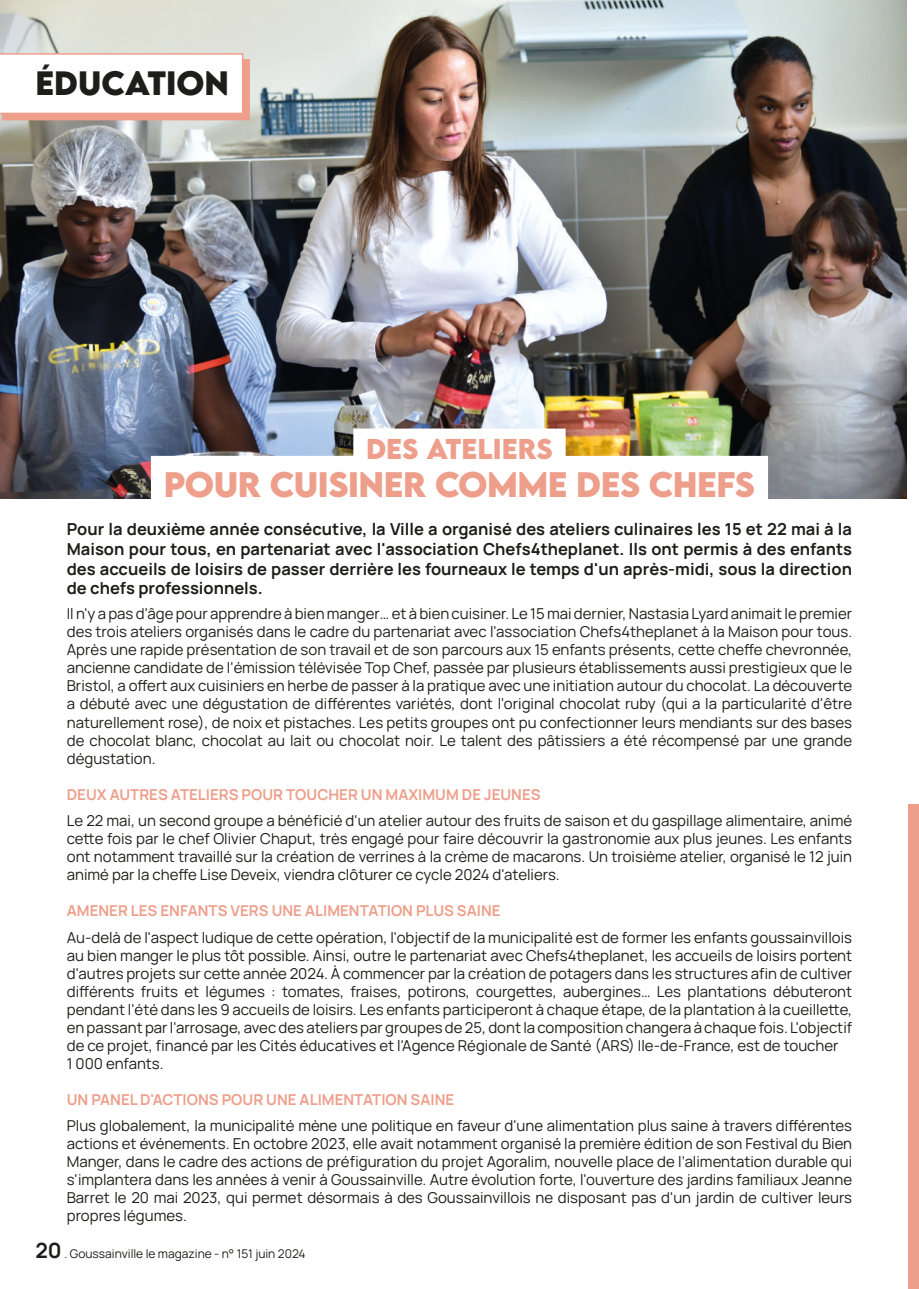
<style>
.page{position:relative;width:919px;height:1289px;background:#fff}
.page>*{position:absolute;margin:0;border:0;box-sizing:border-box;transform-origin:0 0}
.t1{font:700 31.5px "LEMONMILK";letter-spacing:-.015em;color:#ee9f8b}
.t2{font:700 30px "LEMONMILK";color:#1d1d1b}
.t3{font:700 25.5px "LEMONMILK";color:#ee9f8b}
.t4{font:700 16.5px/19.8px "Manrope";color:#1d1d1b;text-align:justify}
.t5{font:15px/18px "Manrope";color:#1d1d1b;text-align:justify}
.t6{font:700 15px "Manrope";color:#ee9f8b}
.t7{font:12px "Manrope";color:#1d1d1b}
.s1{font-weight:700;font-size:21px}
</style>
<div class="page">
<img style="left:0;top:0;width:906px;height:499px">
<div style="left:2px;top:59px;width:247px;height:61px;background:#ee9f8b"></div>
<svg style="left:0;top:52px;width:244px;height:63px;background:#fdf7f6"></svg>
<div style="left:353px;top:428px;width:212px;height:44px;background:#fff"></div>
<div style="left:151px;top:456px;width:617px;height:54px;background:#fff"></div>
<div style="left:908px;top:804px;width:10px;height:484px;background:#ee9f8b"></div>
<h2 class="t2" style="left:36px;top:63px;width:167px">ÉDUCATION</h2>
<h3 class="t3" style="left:366px;top:432px;width:188px">DES ATELIERS</h3>
<h1 class="t1" style="left:164px;top:463px;width:592px">POUR CUISINER COMME DES CHEFS</h1>
<p class="t4" style="left:67px;top:518px;width:786px">Pour la deuxième année consécutive, la Ville a organisé des ateliers culinaires les 15 et 22 mai à la Maison pour tous, en partenariat avec l'association Chefs4theplanet. Ils ont permis à des enfants des accueils de loisirs de passer derrière les fourneaux le temps d'un après-midi, sous la direction de chefs professionnels.</p>
<p class="t5" style="left:67px;top:604px;width:786px">Il n'y a pas d'âge pour apprendre à bien manger… et à bien cuisiner. Le 15 mai dernier, Nastasia Lyard animait le premier des trois ateliers organisés dans le cadre du partenariat avec l'association Chefs4theplanet à la Maison pour tous.<br>Après une rapide présentation de son travail et de son parcours aux 15 enfants présents, cette cheffe chevronnée, ancienne candidate de l'émission télévisée Top Chef, passée par plusieurs établissements aussi prestigieux que le Bristol, a offert aux cuisiniers en herbe de passer à la pratique avec une initiation autour du chocolat. La découverte a débuté avec une dégustation de différentes variétés, dont l'original chocolat ruby (qui a la particularité d'être naturellement rose), de noix et pistaches. Les petits groupes ont pu confectionner leurs mendiants sur des bases de chocolat blanc, chocolat au lait ou chocolat noir. Le talent des pâtissiers a été récompensé par une grande dégustation.</p>
<p class="t6" style="left:67px;top:783px;width:475px">DEUX AUTRES ATELIERS POUR TOUCHER UN MAXIMUM DE JEUNES</p>
<p class="t5" style="left:67px;top:811px;width:786px">Le 22 mai, un second groupe a bénéficié d'un atelier autour des fruits de saison et du gaspillage alimentaire, animé cette fois par le chef Olivier Chaput, très engagé pour faire découvrir la gastronomie aux plus jeunes. Les enfants ont notamment travaillé sur la création de verrines à la crème de macarons. Un troisième atelier, organisé le 12 juin animé par la cheffe Lise Deveix, viendra clôturer ce cycle 2024 d'ateliers.</p>
<p class="t6" style="left:67px;top:900px;width:435px">AMENER LES ENFANTS VERS UNE ALIMENTATION PLUS SAINE</p>
<p class="t5" style="left:67px;top:927px;width:786px;text-align:left">Au-delà de l'aspect ludique de cette opération, l'objectif de la municipalité est de former les enfants goussainvillois au bien manger le plus tôt possible. Ainsi, outre le partenariat avec Chefs4theplanet, les accueils de loisirs portent d'autres projets sur cette année 2024. À commencer par la création de potagers dans les structures afin de cultiver différents fruits et légumes : tomates, fraises, potirons, courgettes, aubergines… Les plantations débuteront pendant l'été dans les 9 accueils de loisirs. Les enfants participeront à chaque étape, de la plantation à la cueillette, en passant par l'arrosage, avec des ateliers par groupes de 25, dont la composition changera à chaque fois. L'objectif de ce projet, financé par les Cités éducatives et l'Agence Régionale de Santé (ARS) Ile-de-France, est de toucher<br>1 000 enfants.</p>
<p class="t6" style="left:67px;top:1088px;width:389px">UN PANEL D'ACTIONS POUR UNE ALIMENTATION SAINE</p>
<p class="t5" style="left:67px;top:1116px;width:786px">Plus globalement, la municipalité mène une politique en faveur d'une alimentation plus saine à travers différentes actions et événements. En octobre 2023, elle avait notamment organisé la première édition de son Festival du Bien Manger, dans le cadre des actions de préfiguration du projet Agoralim, nouvelle place de l’alimentation durable qui s'implantera dans les années à venir à Goussainville. Autre évolution forte, l'ouverture des jardins familiaux Jeanne Barret le 20 mai 2023, qui permet désormais à des Goussainvillois ne disposant pas d'un jardin de cultiver leurs propres légumes.</p>
<p class="t7" style="left:35px;top:1245px;width:272px"><span class="s1">20</span> . Goussainville le magazine - n° 151 juin 2024</p>
</div>
